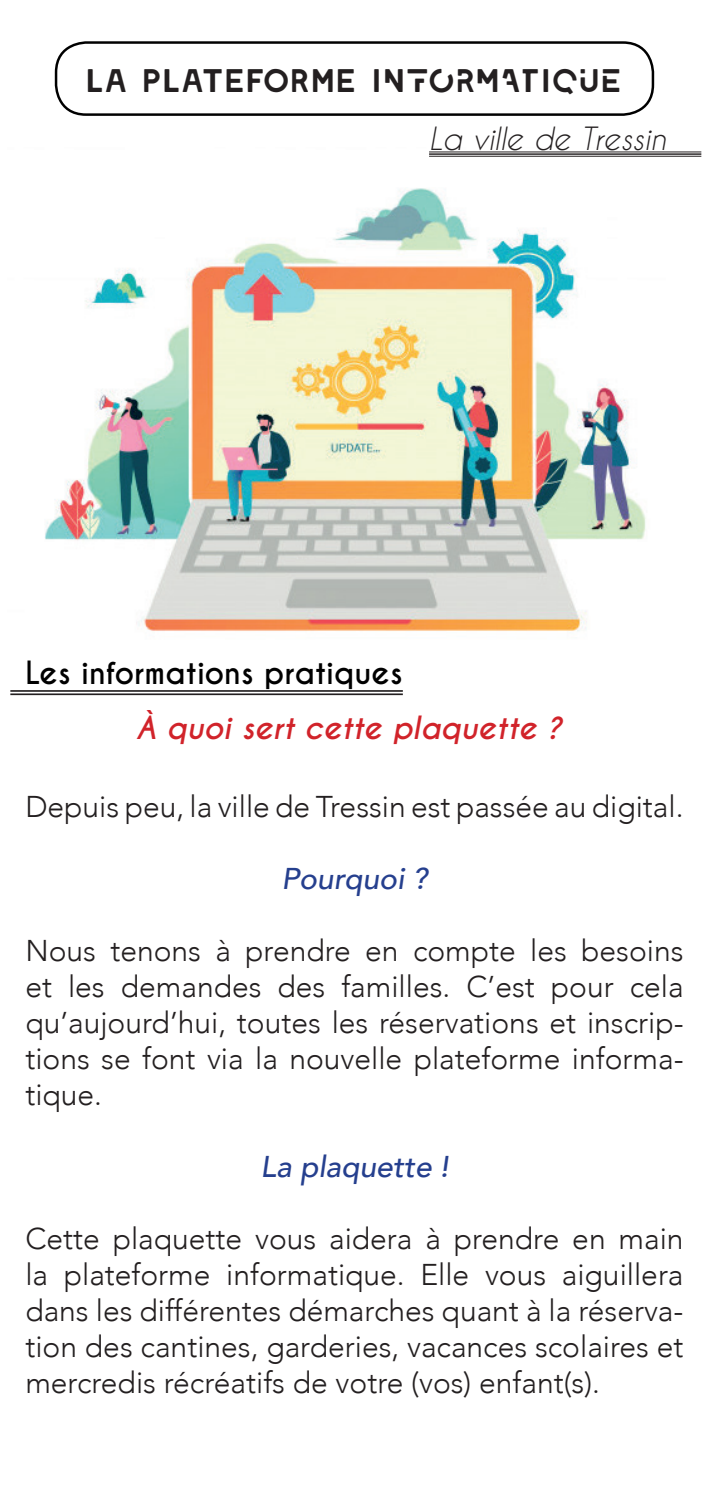
<style>
.page{position:relative;width:709px;height:1489px;background:#fff}
.page>*{position:absolute;margin:0;border:0;box-sizing:border-box;transform-origin:0 0}
.t1{font:32.5px "LEIXO DEMO";color:#231f20}
.t2{font:300 30px/36px "Avenir";color:#231f20;text-align:justify}
.t3{font:700 30px "Caviar Dreams";color:#000}
.t4{font:italic 700 30px "Caviar Dreams";color:#d1232a}
.t5{font:italic 500 30px "Avenir";color:#253f8e}
.t6{font:italic 30px "Caviar Dreams";color:#231f20}
</style>
<div class="page">
<div style="left:55px;top:41px;width:599px;height:75px;border:2px solid #000;border-radius:30px"></div>
<img style="left:44px;top:152px;width:622px;height:480px">
<hr style="left:10px;top:693px;width:393px;height:2px;background:#231f20">
<hr style="left:10px;top:690px;width:393px;height:1px;background:#231f20">
<hr style="left:429px;top:151px;width:272px;height:1px;background:#231f20">
<hr style="left:429px;top:153px;width:272px;height:2px;background:#231f20">
<hr style="left:429px;top:156px;width:272px;height:1px;background:#231f20">
<p class="t1" style="left:85px;top:63px;width:538px">LA PLATEFORME INFORMATIQUE</p>
<p class="t6" style="left:429px;top:121px;width:238px">La ville de Tressin</p>
<p class="t3" style="left:25px;top:654px;width:379px">Les informations pratiques</p>
<p class="t4" style="left:136px;top:710px;width:428px">À quoi sert cette plaquette ?</p>
<p class="t2" style="left:25px;top:788px;width:659px">Depuis peu, la ville de Tressin est passée au digital.</p>
<p class="t5" style="left:281px;top:860px;width:148px">Pourquoi ?</p>
<p class="t2" style="left:25px;top:932px;width:660px">Nous tenons à prendre en compte les besoins et les demandes des familles. C’est pour cela qu’aujourd’hui, toutes les réservations et inscrip&shy;tions se font via la nouvelle plateforme informa&shy;tique.</p>
<p class="t5" style="left:260px;top:1148px;width:189px">La plaquette !</p>
<p class="t2" style="left:25px;top:1220px;width:659px">Cette plaquette vous aidera à prendre en main la plateforme informatique. Elle vous aiguillera dans les différentes démarches quant à la réserva&shy;tion des cantines, garderies, vacances scolaires et mercredis récréatifs de votre (vos) enfant(s).</p>
</div>
